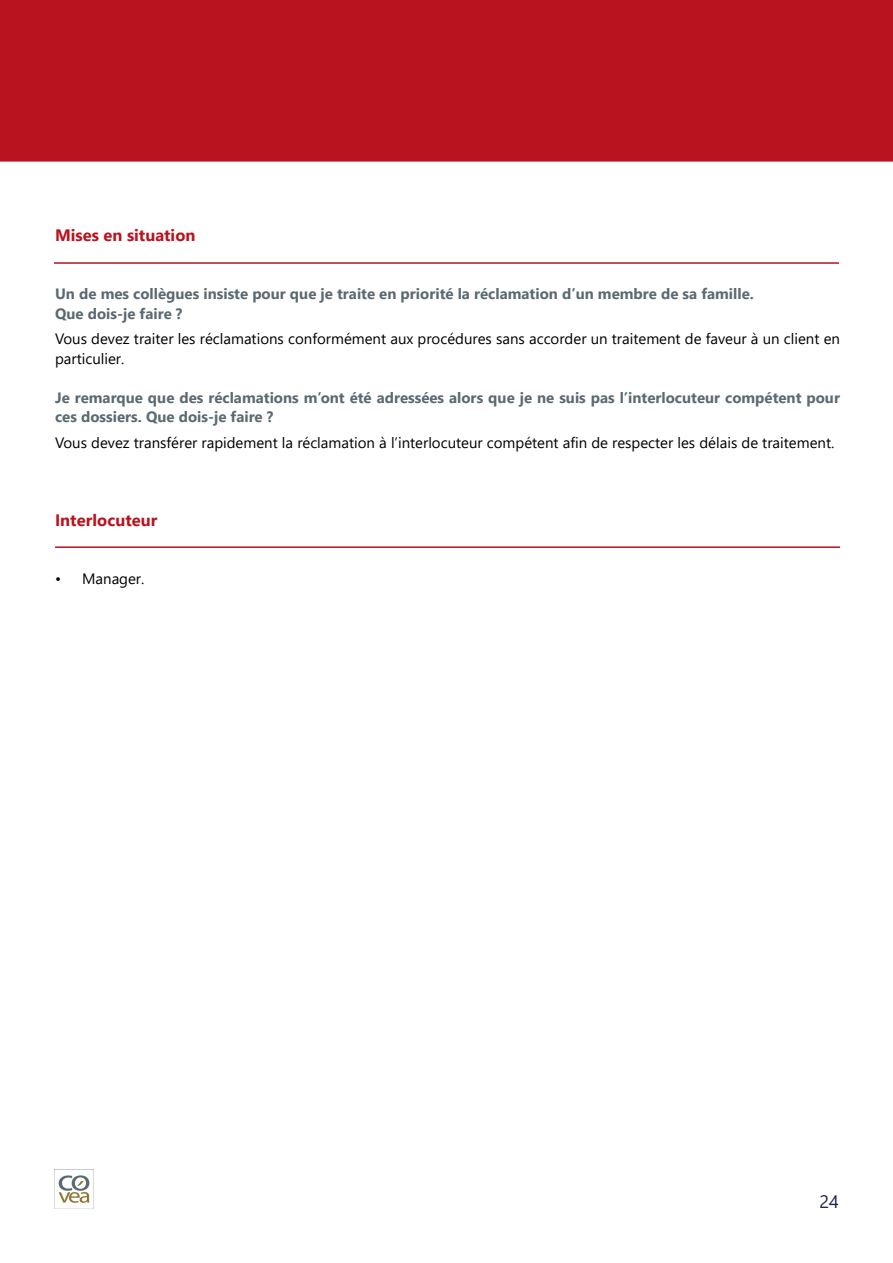
<style>
.page{position:relative;width:893px;height:1263px;background:#fff}
.page>*{position:absolute;margin:0;border:0;box-sizing:border-box;transform-origin:0 0}
.t1{font:18px "Segoe UI";color:#1c244f}
.t2{font:700 16.5px "Segoe UI";color:#b8131e}
.t3{font:15px/19.5px "Segoe UI";color:#000}
.t4{font:700 15px/19.5px "Segoe UI";color:#5b6971}
</style>
<div class="page">
<div style="left:1px;top:1px;width:891px;height:160px;background:#b8131e"></div>
<div style="left:0;top:0;width:893px;height:162px;border:2px solid #b8131e"></div>
<hr style="left:54px;top:262px;width:785px;height:2px;background:#b8131e">
<hr style="left:55px;top:546px;width:785px;height:2px;background:#b8131e">
<img style="left:55px;top:1175px;width:38px;height:34px">
<p class="t2" style="left:55px;top:219px;width:142px">Mises en situation</p>
<p class="t4" style="left:55px;top:283px;width:700px">Un de mes collègues insiste pour que je traite en priorité la réclamation d’un membre de sa famille.<br>Que dois-je faire ?</p>
<p class="t3" style="left:55px;top:328px;width:786px">Vous devez traiter les réclamations conformément aux procédures sans accorder un traitement de faveur à un client en particulier.</p>
<p class="t4" style="left:55px;top:386px;width:786px">Je remarque que des réclamations m’ont été adressées alors que je ne suis pas l’interlocuteur compétent pour ces dossiers. Que dois-je faire ?</p>
<p class="t3" style="left:55px;top:431px;width:781px">Vous devez transférer rapidement la réclamation à l’interlocuteur compétent afin de respecter les délais de traitement.</p>
<p class="t2" style="left:55px;top:504px;width:104px">Interlocuteur</p>
<p class="t3" style="left:55px;top:568px;width:91px">• Manager.</p>
<p class="t1" style="left:820px;top:1185px;width:21px">24</p>
</div>
